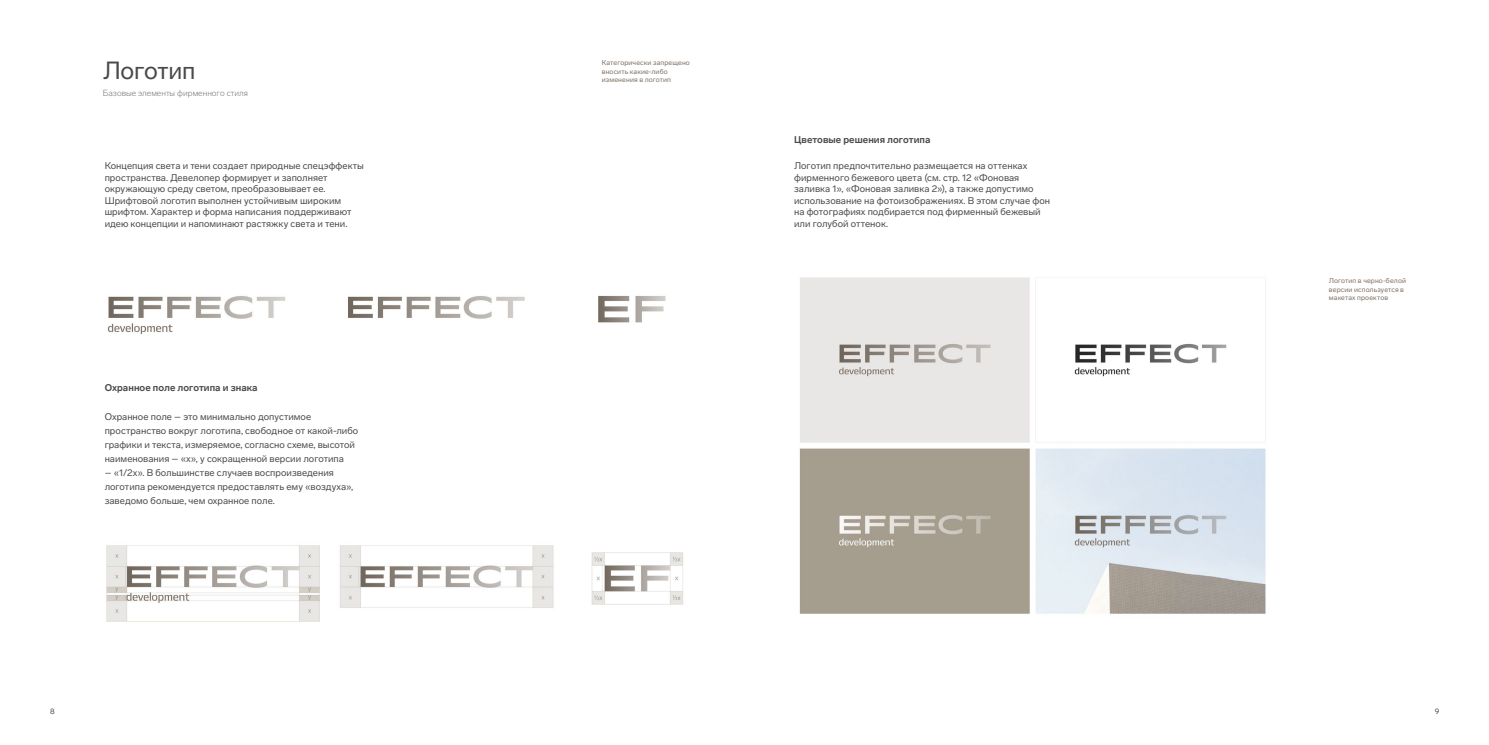
<style>
.page{position:relative;width:1489px;height:745px;background:#fff}
.page>*{position:absolute;margin:0;border:0;box-sizing:border-box;transform-origin:0 0}
.t1{font:24.5px "Lab Grotesque";letter-spacing:-.01em;color:#4a4a49}
.t2{font:9.62px/11.5px "Lab Grotesque";color:#4a4a49}
.t3{font:700 9.62px "Lab Grotesque";letter-spacing:.005em;color:#4a4a49}
.t4{font:100 8.75px "Lab Grotesque";color:#646363}
.t5{font:7.88px "Lab Grotesque";color:#504f4f}
.t6{font:7px/8.4px "Lab Grotesque";letter-spacing:.015em;color:#7d6e63}
</style>
<div class="page">
<img style="left:107px;top:295px;width:559px;height:40px">
<img style="left:799px;top:277px;width:467px;height:337px">
<img style="left:106px;top:545px;width:578px;height:77px">
<h1 class="t1" style="left:103px;top:56px;width:94px">Логотип</h1>
<p class="t4" style="left:103px;top:87px;width:147px">Базовые элементы фирменного стиля</p>
<p class="t2" style="left:105px;top:160px;width:261px">Концепция света и тени создает природные спецэффекты пространства. Девелопер формирует и заполняет окружающую среду светом, преобразовывает ее.<br>Шрифтовой логотип выполнен устойчивым широким шрифтом. Характер и форма написания поддерживают идею концепции и напоминают растяжку света и тени.</p>
<p class="t3" style="left:105px;top:382px;width:154px">Охранное поле логотипа и знака</p>
<p class="t2" style="left:105px;top:409px;width:255px;line-height:14px">Охранное поле – это минимально допустимое пространство вокруг логотипа, свободное от какой-либо графики и текста, измеряемое, согласно схеме, высотой наименования – «х», у сокращенной версии логотипа</p>
<p class="t2" style="left:105px;top:465px;width:250px;line-height:14px">– «1/2х». В большинстве случаев воспроизведения логотипа рекомендуется предоставлять ему «воздуха», заведомо больше, чем охранное поле.</p>
<p class="t6" style="left:601px;top:59px;width:90px">Категорически запрещено вносить какие-либо изменения в логотип</p>
<p class="t3" style="left:794px;top:134px;width:138px">Цветовые решения логотипа</p>
<p class="t2" style="left:794px;top:160px;width:257px">Логотип предпочтительно размещается на оттенках фирменного бежевого цвета (см. стр. 12 «Фоновая заливка 1», «Фоновая заливка 2»), а также допустимо использование на фотоизображениях. В этом случае фон на фотографиях подбирается под фирменный бежевый или голубой оттенок.</p>
<p class="t6" style="left:1328px;top:276px;width:79px">Логотип в черно-белой версии используется в макетах проектов</p>
<p class="t5" style="left:50px;top:705px;width:6px">8</p>
<p class="t5" style="left:1434px;top:706px;width:6px">9</p>
</div>
